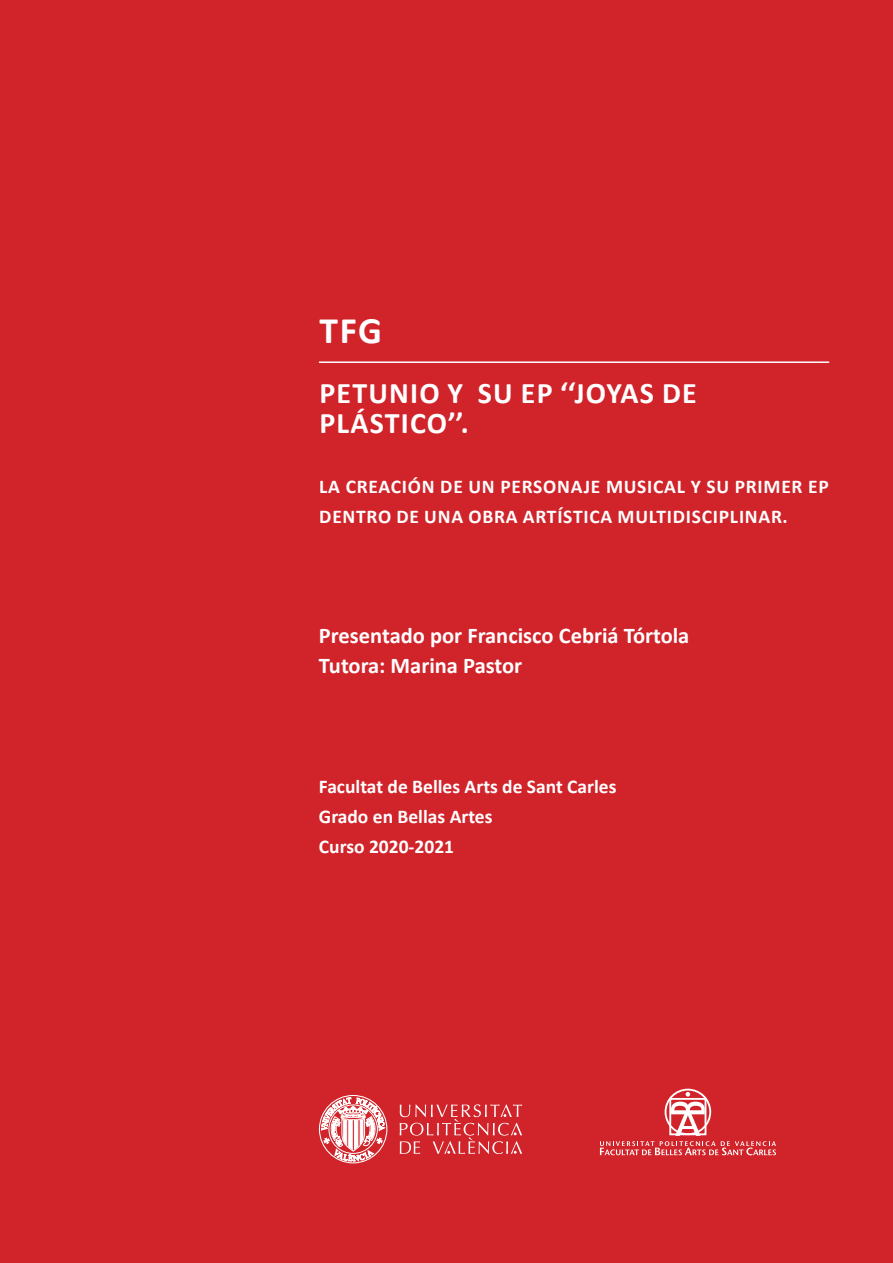
<style>
.page{position:relative;width:893px;height:1263px;background:#d1232a}
.page>*{position:absolute;margin:0;border:0;box-sizing:border-box;transform-origin:0 0}
._1__Capítulo{font:700 37.5px "Calibri";color:#fff}
._1__Capítulo-2{font:700 30px "Calibri";letter-spacing:.04em;color:#fff}
._1_1__Epígrafe{font:700 22.5px "Calibri";color:#fff}
._1_1__Epígrafe-2{font:700 19.5px/30px "Calibri";letter-spacing:.04em;color:#fff}
._1_1__Epígrafe-3{font:700 19.5px "Calibri";color:#fff}
</style>
<div class="page">
<hr style="left:319px;top:361px;width:510px;height:2px;background:#fff">
<div style="left:319px;top:1095px;width:68px;height:68px;border:1px solid #fff;border-radius:50%"></div>
<svg style="left:321px;top:1098px;width:64px;height:65px"></svg>
<svg style="left:400px;top:1104px;width:122px;height:50px"></svg>
<svg style="left:600px;top:1092px;width:176px;height:63px"></svg>
<div style="left:669px;top:1098px;width:37px;height:37px;border:2px solid #fff"></div>
<div style="left:665px;top:1089px;width:46px;height:46px;border:2px solid #fff;border-radius:50%"></div>
<p class="_1__Capítulo" style="left:320px;top:304px;width:64px">TFG</p>
<p class="_1__Capítulo-2" style="left:319px;top:372px;width:379px">PETUNIO Y SU EP ‘‘JOYAS DE</p>
<p class="_1__Capítulo-2" style="left:319px;top:402px;width:151px">PLÁSTICO’’.</p>
<p class="_1_1__Epígrafe-2" style="left:319px;top:471px;width:511px">LA CREACIÓN DE UN PERSONAJE MUSICAL Y SU PRIMER EP<br>DENTRO DE UNA OBRA ARTÍSTICA MULTIDISCIPLINAR.</p>
<p class="_1_1__Epígrafe" style="left:319px;top:619px;width:372px">Presentado por Francisco Cebriá Tórtola</p>
<p class="_1_1__Epígrafe" style="left:319px;top:649px;width:205px">Tutora: Marina Pastor</p>
<p class="_1_1__Epígrafe-3" style="left:319px;top:773px;width:299px">Facultat de Belles Arts de Sant Carles</p>
<p class="_1_1__Epígrafe-3" style="left:319px;top:803px;width:175px">Grado en Bellas Artes</p>
<p class="_1_1__Epígrafe-3" style="left:319px;top:833px;width:137px">Curso 2020-2021</p>
</div>
